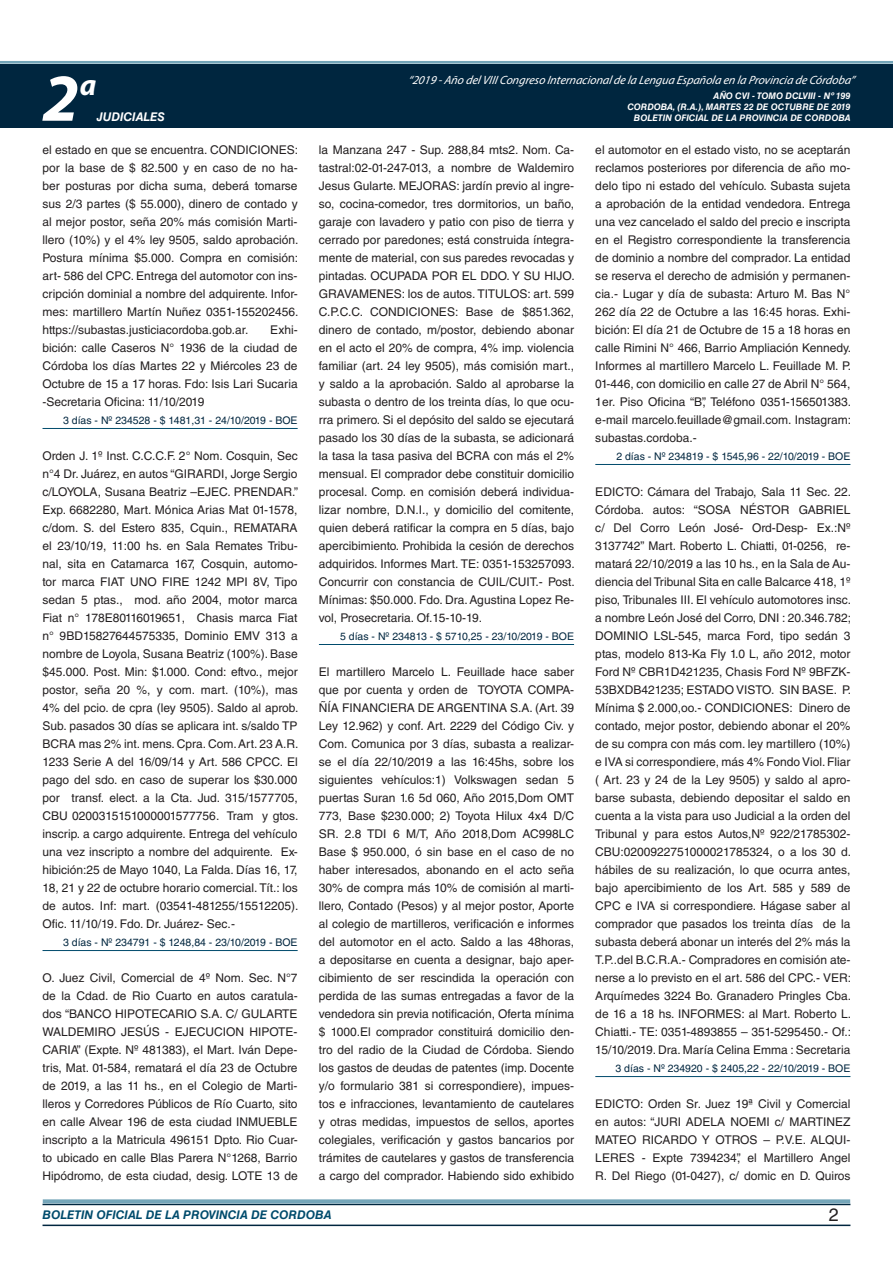
<style>
.page{position:relative;width:893px;height:1263px;background:#fff}
.page>*{position:absolute;margin:0;border:0;box-sizing:border-box;transform-origin:0 0}
.t1{font:italic 700 67.5px "Myriad Pro";color:#fff}
.t2{font:italic 700 30px "Myriad Pro";color:#fff}
.t3{font:18px "Helvetica LT Std";color:#231f20}
.t4{font:12px/18px "Helvetica LT Std";color:#231f20;text-align:justify}
.t5{font:italic 12px "Myriad Pro";color:#fff}
.t6{font:italic 700 12px "Helvetica LT Std";color:#004b6c}
.t7{font:italic 700 12px "Helvetica LT Std";color:#fff}
.t8{font:10.5px "Helvetica LT Std";color:#00263f}
.t9{font:italic 700 9px/10.8px "Helvetica LT Std";color:#fff;text-align:right}
</style>
<div class="page">
<div style="left:0;top:61px;width:893px;height:6px;background:#fff;opacity:.75"></div>
<div style="left:0;top:64px;width:893px;height:64px;background:#00263f"></div>
<hr style="left:43px;top:1224px;width:807px;height:2px;background:#00263f">
<div style="left:42px;top:1198px;width:809px;height:8px;background:#fff;opacity:.75"></div>
<hr style="left:43px;top:428px;width:255px;height:1px;background:#004b6c">
<hr style="left:43px;top:950px;width:255px;height:1px;background:#004b6c">
<hr style="left:319px;top:644px;width:255px;height:1px;background:#004b6c">
<hr style="left:595px;top:464px;width:255px;height:1px;background:#004b6c">
<hr style="left:595px;top:1076px;width:255px;height:1px;background:#004b6c">
<h2 class="t2" style="left:80px;top:66px;width:18px">a</h2>
<p class="t5" style="left:408px;top:72px;width:448px">“2019 -Año delVIIICongreso Internacionalde la Lengua Esp añola en la Provincia de Córdoba”</p>
<h1 class="t1" style="left:43px;top:54px;width:38px">2</h1>
<p class="t9" style="left:627px;top:91px;width:225px">AÑO CVI - TOMO DCLVIII - Nº 199<br>CORDOBA, (R.A.), MARTES 22 DE OCTUBRE DE 2019</p>
<p class="t7" style="left:97px;top:110px;width:70px">JUDICIALES</p>
<p class="t9" style="left:634px;top:112px;width:218px">BOLETIN OFICIAL DE LA PROVINCIA DE CORDOBA</p>
<p class="t4" style="left:43px;top:141px;width:257px">el estado en que se encuentra. CONDICIONES: por la base de $ 82.500 y en caso de no ha&shy;ber posturas por dicha suma, deberá tomarse sus 2/3 partes ($ 55.000), dinero de contado y al mejor postor, seña 20% más comisión Marti&shy;llero (10%) y el 4% ley 9505, saldo aprobación.<br>Postura mínima $5.000. Compra en comisión: art- 586 del CPC. Entrega del automotor con ins&shy;cripción dominial a nombre del adquirente. Infor&shy;mes: martillero Martín Nuñez 0351-155202456. https://subastas.justiciacordoba.gob.ar.</p>
<p class="t4" style="left:43px;top:321px;width:257px;text-indent:228px">Exhi&shy;bición: calle Caseros N° 1936 de la ciudad de Córdoba los días Martes 22 y Miércoles 23 de Octubre de 15 a 17 horas. Fdo: Isis Lari Sucaria -Secretaria Oficina: 11/10/2019</p>
<p class="t8" style="left:63px;top:414px;width:236px">3 días - Nº 234528 - $ 1481,31 - 24/10/2019 - BOE</p>
<p class="t4" style="left:43px;top:447px;width:257px">Orden J. 1º Inst. C.C.C.F. 2° Nom. Cosquin, Sec n°4 Dr. Juárez, en autos “GIRARDI, Jorge Sergio c/LOYOLA, Susana Beatriz –EJEC. PRENDAR.” Exp. 6682280, Mart. Mónica Arias Mat 01-1578, c/dom. S. del Estero 835, Cquin., REMATARA el 23/10/19, 11:00 hs. en Sala Remates Tribu&shy;nal, sita en Catamarca 167, Cosquin, automo&shy;tor marca FIAT UNO FIRE 1242 MPI 8V, Tipo sedan 5 ptas., mod. año 2004, motor marca Fiat n° 178E80116019651, Chasis marca Fiat n° 9BD15827644575335, Dominio EMV 313 a nombre de Loyola, Susana Beatriz (100%). Base $45.000. Post. Min: $1.000. Cond: eftvo., mejor postor, seña 20 %, y com. mart. (10%), mas 4% del pcio. de cpra (ley 9505). Saldo al aprob.<br>Sub. pasados 30 días se aplicara int. s/saldo TP BCRA mas 2% int. mens. Cpra. Com. Art. 23 A.R.<br>1233 Serie A del 16/09/14 y Art. 586 CPCC. El pago del sdo. en caso de superar los $30.000 por transf. elect. a la Cta. Jud. 315/1577705, CBU 0200315151000001577756. Tram y gtos. inscrip. a cargo adquirente. Entrega del vehículo una vez inscripto a nombre del adquirente. Ex&shy;hibición:25 de Mayo 1040, La Falda. Días 16, 17, 18, 21 y 22 de octubre horario comercial. Tít.: los de autos. Inf: mart. (03541-481255/15512205).<br>Ofic. 11/10/19. Fdo. Dr. Juárez- Sec.-</p>
<p class="t8" style="left:63px;top:936px;width:236px">3 días - Nº 234791 - $ 1248,84 - 23/10/2019 - BOE</p>
<p class="t4" style="left:43px;top:969px;width:257px">O. Juez Civil, Comercial de 4º Nom. Sec. N°7 de la Cdad. de Rio Cuarto en autos caratula&shy;dos “BANCO HIPOTECARIO S.A. C/ GULARTE WALDEMIRO JESÚS - EJECUCION HIPOTE-CARIA” (Expte. Nº 481383), el Mart. Iván Depe&shy;tris, Mat. 01-584, rematará el día 23 de Octubre de 2019, a las 11 hs., en el Colegio de Marti&shy;lleros y Corredores Públicos de Río Cuarto, sito en calle Alvear 196 de esta ciudad INMUEBLE inscripto a la Matricula 496151 Dpto. Rio Cuar&shy;to ubicado en calle Blas Parera N°1268, Barrio Hipódromo, de esta ciudad, desig. LOTE 13 de</p>
<p class="t4" style="left:319px;top:141px;width:257px">la Manzana 247 - Sup. 288,84 mts2. Nom. Ca&shy;tastral:02-01-247-013, a nombre de Waldemiro Jesus Gularte. MEJORAS: jardín previo al ingre&shy;so, cocina-comedor, tres dormitorios, un baño, garaje con lavadero y patio con piso de tierra y cerrado por paredones; está construida íntegra&shy;mente de material, con sus paredes revocadas y pintadas. OCUPADA POR EL DDO. Y SU HIJO.<br>GRAVAMENES: los de autos. TITULOS: art. 599<br>C.P.C.C. CONDICIONES: Base de $851.362, dinero de contado, m/postor, debiendo abonar en el acto el 20% de compra, 4% imp. violencia familiar (art. 24 ley 9505), más comisión mart., y saldo a la aprobación. Saldo al aprobarse la subasta o dentro de los treinta días, lo que ocu&shy;rra primero. Si el depósito del saldo se ejecutará pasado los 30 días de la subasta, se adicionará la tasa la tasa pasiva del BCRA con más el 2% mensual. El comprador debe constituir domicilio procesal. Comp. en comisión deberá individua&shy;lizar nombre, D.N.I., y domicilio del comitente, quien deberá ratificar la compra en 5 días, bajo apercibimiento. Prohibida la cesión de derechos adquiridos. Informes Mart. TE: 0351-153257093.<br>Concurrir con constancia de CUIL/CUIT.- Post.<br>Mínimas: $50.000. Fdo. Dra. Agustina Lopez Re&shy;vol, Prosecretaria. Of.15-10-19.</p>
<p class="t8" style="left:340px;top:630px;width:235px">5 días - Nº 234813 - $ 5710,25 - 23/10/2019 - BOE</p>
<p class="t4" style="left:319px;top:663px;width:257px">El martillero Marcelo L. Feuillade hace saber que por cuenta y orden de TOYOTA COMPA-ÑÍA FINANCIERA DE ARGENTINA S.A. (Art. 39<br>Ley 12.962) y conf. Art. 2229 del Código Civ. y Com. Comunica por 3 días, subasta a realizar&shy;se el día 22/10/2019 a las 16:45hs, sobre los siguientes vehículos:1) Volkswagen sedan 5 puertas Suran 1.6 5d 060, Año 2015,Dom OMT 773, Base $230.000; 2) Toyota Hilux 4x4 D/C SR. 2.8 TDI 6 M/T, Año 2018,Dom AC998LC Base $ 950.000, ó sin base en el caso de no haber interesados, abonando en el acto seña 30% de compra más 10% de comisión al marti&shy;llero, Contado (Pesos) y al mejor postor, Aporte al colegio de martilleros, verificación e informes del automotor en el acto. Saldo a las 48horas, a depositarse en cuenta a designar, bajo aper&shy;cibimiento de ser rescindida la operación con perdida de las sumas entregadas a favor de la vendedora sin previa notificación, Oferta mínima $ 1000.El comprador constituirá domicilio den&shy;tro del radio de la Ciudad de Córdoba. Siendo los gastos de deudas de patentes (imp. Docente y/o formulario 381 si correspondiere), impues&shy;tos e infracciones, levantamiento de cautelares y otras medidas, impuestos de sellos, aportes colegiales, verificación y gastos bancarios por trámites de cautelares y gastos de transferencia a cargo del comprador. Habiendo sido exhibido</p>
<p class="t4" style="left:595px;top:141px;width:257px">el automotor en el estado visto, no se aceptarán reclamos posteriores por diferencia de año mo&shy;delo tipo ni estado del vehículo. Subasta sujeta a aprobación de la entidad vendedora. Entrega una vez cancelado el saldo del precio e inscripta en el Registro correspondiente la transferencia de dominio a nombre del comprador. La entidad se reserva el derecho de admisión y permanen&shy;cia.- Lugar y día de subasta: Arturo M. Bas N° 262 día 22 de Octubre a las 16:45 horas. Exhi&shy;bición: El día 21 de Octubre de 15 a 18 horas en calle Rimini N° 466, Barrio Ampliación Kennedy.<br>Informes al martillero Marcelo L. Feuillade M. P.<br>01-446, con domicilio en calle 27 de Abril N° 564, 1er. Piso Oficina “B”, Teléfono 0351-156501383. e-mail marcelo.feuillade@gmail.com. Instagram: subastas.cordoba.-</p>
<p class="t8" style="left:616px;top:450px;width:236px">2 días - Nº 234819 - $ 1545,96 - 22/10/2019 - BOE</p>
<p class="t4" style="left:595px;top:483px;width:257px">EDICTO: Cámara del Trabajo, Sala 11 Sec. 22.<br>Córdoba. autos: “SOSA NÉSTOR GABRIEL c/ Del Corro León José- Ord-Desp- Ex.:Nº 3137742” Mart. Roberto L. Chiatti, 01-0256, re&shy;matará 22/10/2019 a las 10 hs., en la Sala de Au&shy;diencia del Tribunal Sita en calle Balcarce 418, 1º piso, Tribunales III. El vehículo automotores insc. a nombre León José del Corro, DNI : 20.346.782; DOMINIO LSL-545, marca Ford, tipo sedán 3 ptas, modelo 813-Ka Fly 1.0 L, año 2012, motor Ford Nº CBR1D421235, Chasis Ford Nº 9BFZK-53BXDB421235; ESTADO VISTO. SIN BASE. P.<br>Mínima $ 2.000,oo.- CONDICIONES: Dinero de contado, mejor postor, debiendo abonar el 20% de su compra con más com. ley martillero (10%) e IVA si correspondiere, más 4% Fondo Viol. Fliar ( Art. 23 y 24 de la Ley 9505) y saldo al apro&shy;barse subasta, debiendo depositar el saldo en cuenta a la vista para uso Judicial a la orden del Tribunal y para estos Autos,Nº 922/21785302- CBU:0200922751000021785324, o a los 30 d. hábiles de su realización, lo que ocurra antes, bajo apercibimiento de los Art. 585 y 589 de CPC e IVA si correspondiere. Hágase saber al comprador que pasados los treinta días de la subasta deberá abonar un interés del 2% más la T.P..del B.C.R.A.- Compradores en comisión ate&shy;nerse a lo previsto en el art. 586 del CPC.- VER:<br>Arquímedes 3224 Bo. Granadero Pringles Cba. de 16 a 18 hs. INFORMES: al Mart. Roberto L.<br>Chiatti.- TE: 0351-4893855 – 351-5295450.- Of.:<br>15/10/2019. Dra. María Celina Emma : Secretaria</p>
<p class="t8" style="left:615px;top:1062px;width:236px">3 días - Nº 234920 - $ 2405,22 - 22/10/2019 - BOE</p>
<p class="t4" style="left:595px;top:1095px;width:257px">EDICTO: Orden Sr. Juez 19ª Civil y Comercial en autos: “JURI ADELA NOEMI c/ MARTINEZ MATEO RICARDO Y OTROS – P.V.E. ALQUI-LERES - Expte 7394234”, el Martillero Angel R. Del Riego (01-0427), c/ domic en D. Quiros</p>
<p class="t6" style="left:43px;top:1208px;width:290px">BOLETIN OFICIAL DE LA PROVINCIA DE CORDOBA</p>
<h3 class="t3" style="left:829px;top:1204px;width:12px">2</h3>
</div>
